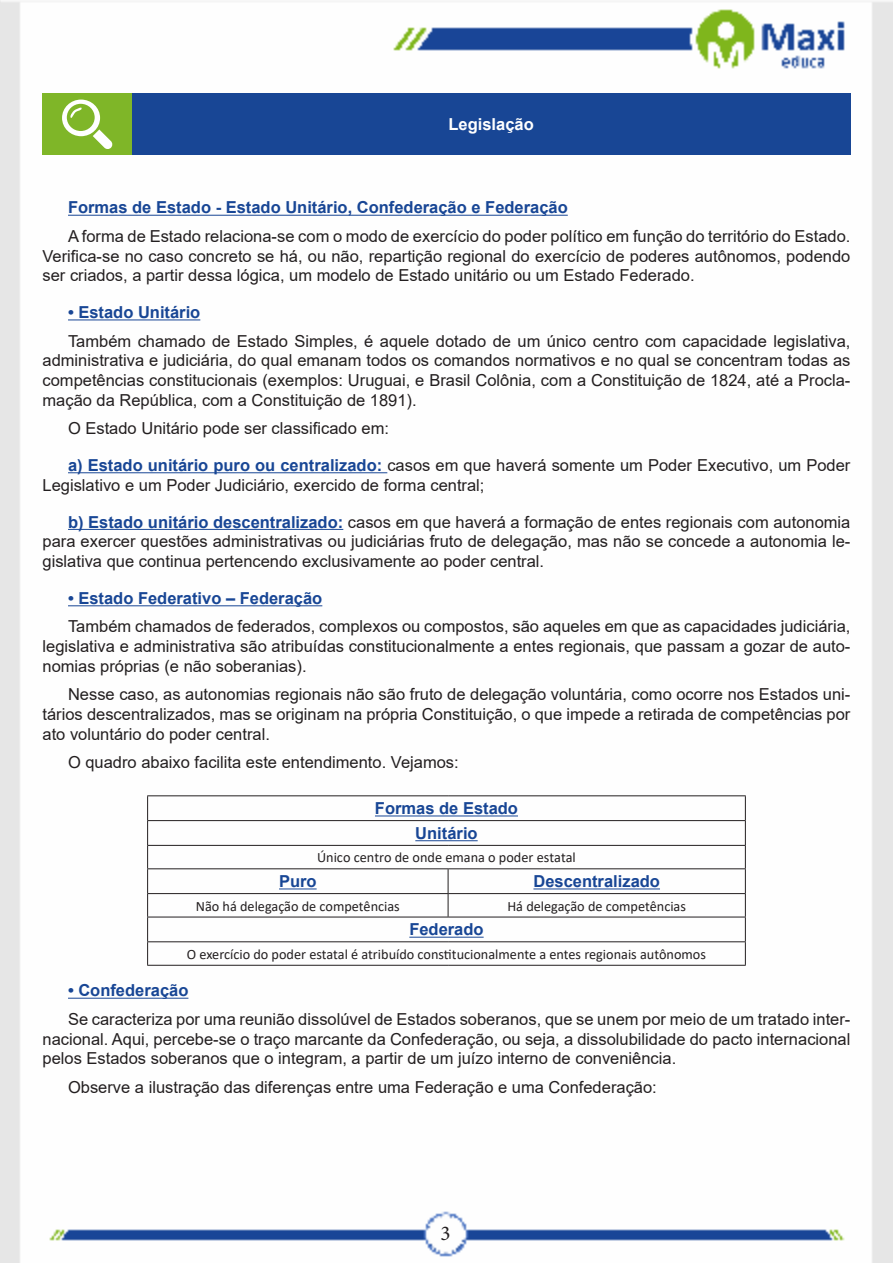
<style>
.page{position:relative;width:893px;height:1263px;background:#fff}
.page>*{position:absolute;margin:0;border:0;box-sizing:border-box;transform-origin:0 0}
.t1{font:21px "Minion Pro";color:#231f20}
.t2{font:16.5px/19.8px "Arial";color:#231f20;text-align:justify}
.TITULO_DE_ASSUNTO__C{font:700 16.5px "Arial";color:#184695}
.Titulo_de_Caixa{font:700 16.5px "Arial";color:#fff}
.t3{font:14.25px "Calibri";color:#231f20}
.s1{font-weight:700;color:#184695}
</style>
<div class="page">
<img style="left:0;top:0;width:893px;height:1263px">
<hr style="left:68px;top:215px;width:500px;height:1px;background:#184695">
<hr style="left:68px;top:320px;width:132px;height:1px;background:#184695">
<hr style="left:68px;top:472px;width:319px;height:1px;background:#184695">
<hr style="left:68px;top:529px;width:275px;height:1px;background:#184695">
<hr style="left:68px;top:605px;width:254px;height:1px;background:#184695">
<hr style="left:68px;top:998px;width:120px;height:1px;background:#184695">
<div style="left:43px;top:94px;width:89px;height:61px;background:#7fb628"></div>
<div style="left:132px;top:94px;width:718px;height:61px;background:#184695"></div>
<svg style="left:62px;top:100px;width:51px;height:49px"></svg>
<hr style="left:147px;top:795px;width:301px;height:1px;background:#231f20">
<hr style="left:448px;top:795px;width:298px;height:1px;background:#231f20">
<hr style="left:147px;top:820px;width:301px;height:1px;background:#231f20">
<hr style="left:448px;top:820px;width:298px;height:1px;background:#231f20">
<hr style="left:147px;top:845px;width:301px;height:1px;background:#231f20">
<hr style="left:448px;top:845px;width:298px;height:1px;background:#231f20">
<hr style="left:147px;top:868px;width:301px;height:1px;background:#231f20">
<hr style="left:448px;top:868px;width:298px;height:1px;background:#231f20">
<hr style="left:147px;top:893px;width:301px;height:1px;background:#231f20">
<hr style="left:448px;top:893px;width:298px;height:1px;background:#231f20">
<svg style="left:448px;top:869px;width:1px;height:48px"></svg>
<hr style="left:147px;top:917px;width:301px;height:1px;background:#231f20">
<hr style="left:448px;top:917px;width:298px;height:1px;background:#231f20">
<hr style="left:147px;top:941px;width:301px;height:1px;background:#231f20">
<svg style="left:147px;top:796px;width:1px;height:169px"></svg>
<hr style="left:448px;top:941px;width:298px;height:1px;background:#231f20">
<svg style="left:745px;top:796px;width:1px;height:169px"></svg>
<hr style="left:147px;top:965px;width:301px;height:1px;background:#231f20">
<hr style="left:448px;top:965px;width:298px;height:1px;background:#231f20">
<hr style="left:375px;top:816px;width:143px;height:1px;background:#184695">
<hr style="left:415px;top:840px;width:63px;height:1px;background:#184695">
<hr style="left:279px;top:888px;width:38px;height:1px;background:#184695">
<hr style="left:533px;top:888px;width:127px;height:1px;background:#184695">
<hr style="left:409px;top:937px;width:75px;height:1px;background:#184695">
<p class="Titulo_de_Caixa" style="left:448px;top:113px;width:87px">Legislação</p>
<p class="TITULO_DE_ASSUNTO__C" style="left:68px;top:196px;width:501px">Formas de Estado - Estado Unitário, Confederação e Federação</p>
<p class="t2" style="left:43px;top:226px;width:809px;text-indent:26px">A forma de Estado relaciona-se com o modo de exercício do poder político em função do território do Estado.<br>Verifica-se no caso concreto se há, ou não, repartição regional do exercício de poderes autônomos, podendo ser criados, a partir dessa lógica, um modelo de Estado unitário ou um Estado Federado.</p>
<p class="TITULO_DE_ASSUNTO__C" style="left:68px;top:301px;width:134px">• Estado Unitário</p>
<p class="t2" style="left:43px;top:331px;width:809px;text-indent:26px">Também chamado de Estado Simples, é aquele dotado de um único centro com capacidade legislativa, administrativa e judiciária, do qual emanam todos os comandos normativos e no qual se concentram todas as competências constitucionais (exemplos: Uruguai, e Brasil Colônia, com a Constituição de 1824, até a Procla&shy;mação da República, com a Constituição de 1891).</p>
<p class="t2" style="left:68px;top:418px;width:322px">O Estado Unitário pode ser classificado em:</p>
<p class="t2" style="left:43px;top:455px;width:809px;text-indent:26px"><span class="s1">a) Estado unitário puro ou centralizado:</span> casos em que haverá somente um Poder Executivo, um Poder<br>Legislativo e um Poder Judiciário, exercido de forma central;</p>
<p class="t2" style="left:43px;top:512px;width:809px;text-indent:26px"><span class="s1">b) Estado unitário descentralizado:</span> casos em que haverá a formação de entes regionais com autonomia para exercer questões administrativas ou judiciárias fruto de delegação, mas não se concede a autonomia le&shy;gislativa que continua pertencendo exclusivamente ao poder central.</p>
<p class="TITULO_DE_ASSUNTO__C" style="left:68px;top:587px;width:256px">• Estado Federativo – Federação</p>
<p class="t2" style="left:43px;top:616px;width:809px;text-indent:26px">Também chamados de federados, complexos ou compostos, são aqueles em que as capacidades judiciária, legislativa e administrativa são atribuídas constitucionalmente a entes regionais, que passam a gozar de auto&shy;nomias próprias (e não soberanias).</p>
<p class="t2" style="left:43px;top:684px;width:809px;text-indent:26px">Nesse caso, as autonomias regionais não são fruto de delegação voluntária, como ocorre nos Estados uni&shy;tários descentralizados, mas se originam na própria Constituição, o que impede a retirada de competências por ato voluntário do poder central.</p>
<p class="t2" style="left:68px;top:752px;width:392px">O quadro abaixo facilita este entendimento. Vejamos:</p>
<p class="TITULO_DE_ASSUNTO__C" style="left:375px;top:797px;width:145px">Formas de Estado</p>
<p class="TITULO_DE_ASSUNTO__C" style="left:415px;top:821px;width:64px">Unitário</p>
<p class="t3" style="left:317px;top:848px;width:260px">Único centro de onde emana o poder estatal</p>
<p class="TITULO_DE_ASSUNTO__C" style="left:279px;top:870px;width:39px">Puro</p>
<p class="TITULO_DE_ASSUNTO__C" style="left:533px;top:870px;width:128px">Descentralizado</p>
<p class="t3" style="left:196px;top:896px;width:205px">Não há delegação de competências</p>
<p class="t3" style="left:507px;top:896px;width:180px">Há delegação de competências</p>
<p class="TITULO_DE_ASSUNTO__C" style="left:409px;top:918px;width:76px">Federado</p>
<p class="t3" style="left:187px;top:944px;width:521px">O exercício do poder estatal é atribuído constitucionalmente a entes regionais autônomos</p>
<p class="TITULO_DE_ASSUNTO__C" style="left:68px;top:979px;width:122px">• Confederação</p>
<p class="t2" style="left:43px;top:1009px;width:809px;text-indent:26px">Se caracteriza por uma reunião dissolúvel de Estados soberanos, que se unem por meio de um tratado inter&shy;nacional. Aqui, percebe-se o traço marcante da Confederação, ou seja, a dissolubilidade do pacto internacional pelos Estados soberanos que o integram, a partir de um juízo interno de conveniência.</p>
<p class="t2" style="left:68px;top:1077px;width:590px">Observe a ilustração das diferenças entre uma Federação e uma Confederação:</p>
<p class="t1" style="left:440px;top:1219px;width:12px">3</p>
</div>
